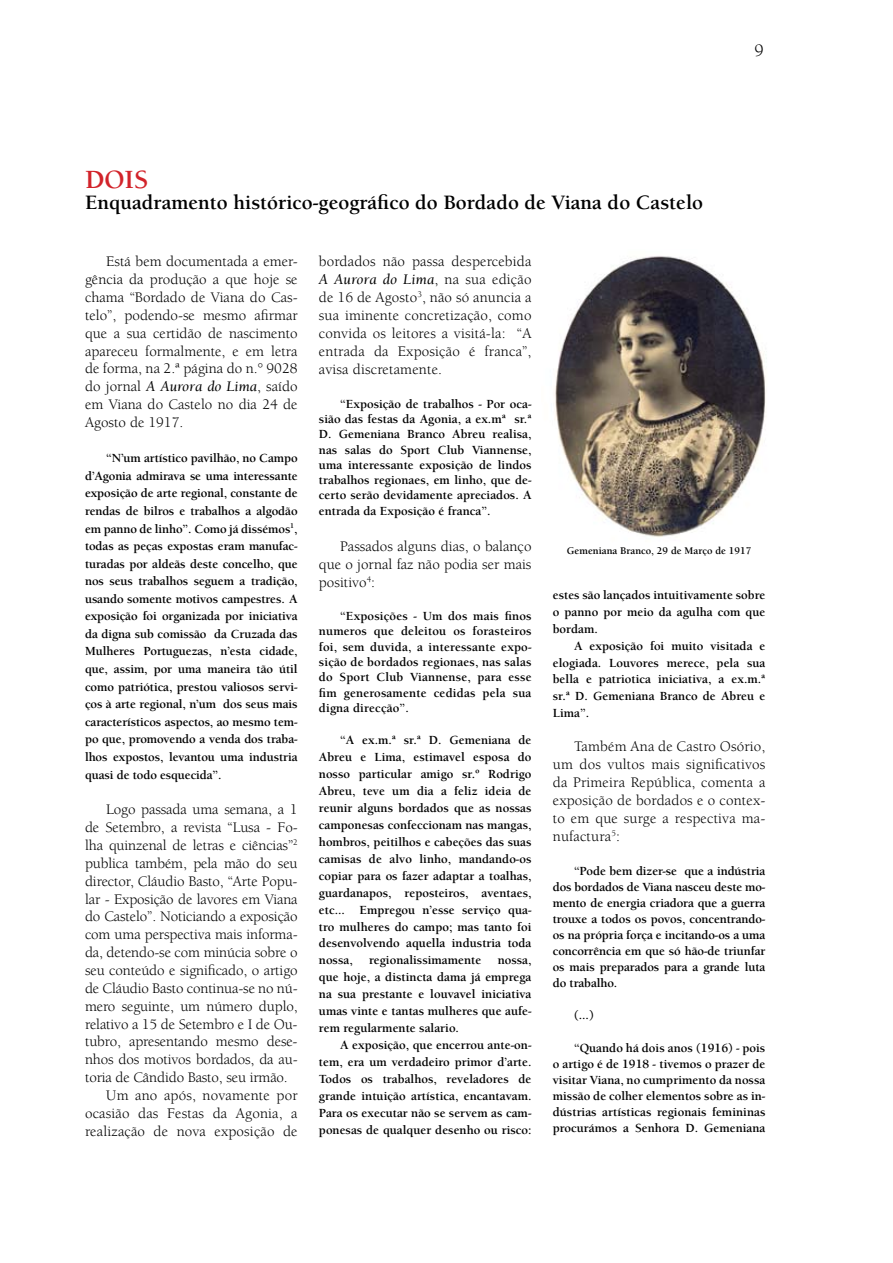
<style>
.page{position:relative;width:893px;height:1263px;background:#fff}
.page>*{position:absolute;margin:0;border:0;box-sizing:border-box;transform-origin:0 0}
.t1{font:700 27px "Berkeley";color:#d2232a}
.t2{font:700 21px "Berkeley";color:#000}
.t3{font:18px "Berkeley";color:#000}
.t4{font:15px/18px "Berkeley";letter-spacing:-.01em;color:#000;text-align:justify}
.t5{font:15px "Berkeley";letter-spacing:.01em;color:#000}
.t6{font:700 12.75px/17px "Berkeley";color:#000;text-align:justify}
.t7{font:700 10.5px "Berkeley";color:#000}
.s1{font-style:italic}
</style>
<div class="page">
<img style="left:554px;top:256px;width:213px;height:281px">
<h1 class="t1" style="left:85px;top:165px;width:52px">dois</h1>
<h2 class="t2" style="left:85px;top:191px;width:620px">Enquadramento histórico-geográfico do Bordado de Viana do Castelo</h2>
<h3 class="t3" style="left:754px;top:41px;width:11px">9</h3>
<p class="t4" style="left:85px;top:253px;width:214px;text-indent:21px">Está bem documentada a emer&shy;gência da produção a que hoje se chama “Bordado de Viana do Cas&shy;telo”, podendo-se mesmo afirmar que a sua certidão de nascimento apareceu formalmente, e em letra de forma, na 2.ª página do n.° 9028 do jornal <span class="s1">A Aurora do Lima</span>, saído em Viana do Castelo no dia 24 de Agosto de 1917.</p>
<p class="t6" style="left:85px;top:450px;width:214px;line-height:17.5px;text-indent:21px">“N’um artístico pavilhão, no Campo d’Agonia admirava se uma interessante exposição de arte regional, constante de rendas de bilros e trabalhos a algodão em panno de linho”. Como já dissémos<sup>1</sup>, todas as peças expostas eram manufac&shy;turadas por aldeãs deste concelho, que nos seus trabalhos seguem a tradição, usando somente motivos campestres. A exposição foi organizada por iniciativa da digna sub comissão da Cruzada das Mulheres Portuguezas, n’esta cidade, que, assim, por uma maneira tão útil como patriótica, prestou valiosos servi&shy;ços à arte regional, n’um dos seus mais característicos aspectos, ao mesmo tem&shy;po que, promovendo a venda dos traba&shy;lhos expostos, levantou uma industria quasi de todo esquecida”.</p>
<p class="t4" style="left:106px;top:801px;width:193px">Logo passada uma semana, a 1</p>
<p class="t4" style="left:85px;top:819px;width:214px">de Setembro, a revista “Lusa - Fo-</p>
<p class="t4" style="left:85px;top:837px;width:214px">lha quinzenal de letras e ciências”<sup>2</sup></p>
<p class="t4" style="left:85px;top:854px;width:214px">publica também, pela mão do seu</p>
<p class="t4" style="left:85px;top:872px;width:214px">director, Cláudio Basto, “Arte Popu-</p>
<p class="t4" style="left:85px;top:890px;width:214px">lar - Exposição de lavores em Viana</p>
<p class="t4" style="left:85px;top:908px;width:214px">do Castelo”. Noticiando a exposição</p>
<p class="t4" style="left:85px;top:926px;width:214px">com uma perspectiva mais informa-</p>
<p class="t4" style="left:85px;top:944px;width:214px">da, detendo-se com minúcia sobre o</p>
<p class="t4" style="left:85px;top:961px;width:214px">seu conteúdo e significado, o artigo</p>
<p class="t4" style="left:85px;top:979px;width:214px">de Cláudio Basto continua-se no nú-</p>
<p class="t4" style="left:85px;top:997px;width:214px">mero seguinte, um número duplo,</p>
<p class="t4" style="left:85px;top:1015px;width:214px">relativo a 15 de Setembro e I de Ou-</p>
<p class="t4" style="left:85px;top:1033px;width:214px">tubro, apresentando mesmo dese-</p>
<p class="t4" style="left:85px;top:1051px;width:214px">nhos dos motivos bordados, da au-</p>
<p class="t4" style="left:85px;top:1069px;width:204px">toria de Cândido Basto, seu irmão.</p>
<p class="t5" style="left:106px;top:1087px;width:193px">Um ano após, novamente por</p>
<p class="t5" style="left:85px;top:1105px;width:214px">ocasião das Festas da Agonia, a</p>
<p class="t5" style="left:85px;top:1123px;width:214px">realização de nova exposição de</p>
<p class="t4" style="left:319px;top:253px;width:214px">bordados não passa despercebida <span class="s1">A Aurora do Lima</span>, na sua edição de 16 de Agosto<sup>3</sup>, não só anuncia a sua iminente concretização, como convida os leitores a visitá-la: “A entrada da Exposição é franca”, avisa discretamente.</p>
<p class="t6" style="left:319px;top:396px;width:214px;line-height:15.3px;text-indent:21px">“Exposição de trabalhos - Por oca&shy;sião das festas da Agonia, a ex.mª sr.ª D. Gemeniana Branco Abreu realisa, nas salas do Sport Club Viannense, uma interessante exposição de lindos trabalhos regionaes, em linho, que de&shy;certo serão devidamente apreciados. A entrada da Exposição é franca”.</p>
<p class="t4" style="left:319px;top:537px;width:214px;text-indent:21px">Passados alguns dias, o balanço que o jornal faz não podia ser mais positivo<sup>4</sup>:</p>
<p class="t6" style="left:319px;top:609px;width:214px;line-height:15.3px;text-indent:21px">“Exposições - Um dos mais finos numeros que deleitou os forasteiros foi, sem duvida, a interessante expo&shy;sição de bordados regionaes, nas salas do Sport Club Viannense, para esse fim generosamente cedidas pela sua digna direcção”.</p>
<p class="t6" style="left:319px;top:732px;width:214px;text-indent:21px">“A ex.m.ª sr.ª D. Gemeniana de Abreu e Lima, estimavel esposa do nosso particular amigo sr.º Rodrigo Abreu, teve um dia a feliz ideia de reunir alguns bordados que as nossas camponesas confeccionam nas mangas, hombros, peitilhos e cabeções das suas camisas de alvo linho, mandando-os copiar para os fazer adaptar a toalhas, guardanapos, reposteiros, aventaes, etc... Empregou n’esse serviço qua&shy;tro mulheres do campo; mas tanto foi desenvolvendo aquella industria toda nossa,</p>
<p class="t6" style="left:369px;top:952px;width:114px">regionalissimamente</p>
<p class="t6" style="left:319px;top:952px;width:214px;text-indent:179px">nossa, que hoje, a distincta dama já emprega na sua prestante e louvavel iniciativa umas vinte e tantas mulheres que aufe&shy;rem regularmente salario.</p>
<p class="t6" style="left:319px;top:1037px;width:214px;text-indent:21px">A exposição, que encerrou ante-on&shy;tem, era um verdadeiro primor d’arte.<br>Todos os trabalhos, reveladores de grande intuição artística, encantavam.<br>Para os executar não se servem as cam&shy;ponesas de qualquer desenho ou risco:</p>
<p class="t7" style="left:567px;top:545px;width:186px">Gemeniana Branco, 29 de Março de 1917</p>
<p class="t6" style="left:553px;top:586px;width:214px">estes são lançados intuitivamente sobre o panno por meio da agulha com que bordam.</p>
<p class="t6" style="left:553px;top:637px;width:214px;text-indent:21px">A exposição foi muito visitada e elogiada. Louvores merece, pela sua bella e patriotica iniciativa, a ex.m.ª sr.ª D. Gemeniana Branco de Abreu e Lima”.</p>
<p class="t4" style="left:553px;top:737px;width:214px;text-indent:21px">Também Ana de Castro Osório, um dos vultos mais significativos da Primeira República, comenta a exposição de bordados e o contex&shy;to em que surge a respectiva ma&shy;nufactura<sup>5</sup>:</p>
<p class="t6" style="left:553px;top:863px;width:214px;line-height:16px;text-indent:21px">“Pode bem dizer-se que a indústria dos bordados de Viana nasceu deste mo&shy;mento de energia criadora que a guerra trouxe a todos os povos, concentrando&shy;os na própria força e incitando-os a uma concorrência em que só hão-de triunfar os mais preparados para a grande luta do trabalho.</p>
<p class="t6" style="left:574px;top:1007px;width:21px">(...)</p>
<p class="t6" style="left:553px;top:1040px;width:214px;line-height:16px;text-indent:21px">“Quando há dois anos (1916) - pois o artigo é de 1918 - tivemos o prazer de visitar Viana, no cumprimento da nossa missão de colher elementos sobre as in&shy;dústrias artísticas regionais femininas procurámos a Senhora D. Gemeniana</p>
</div>
